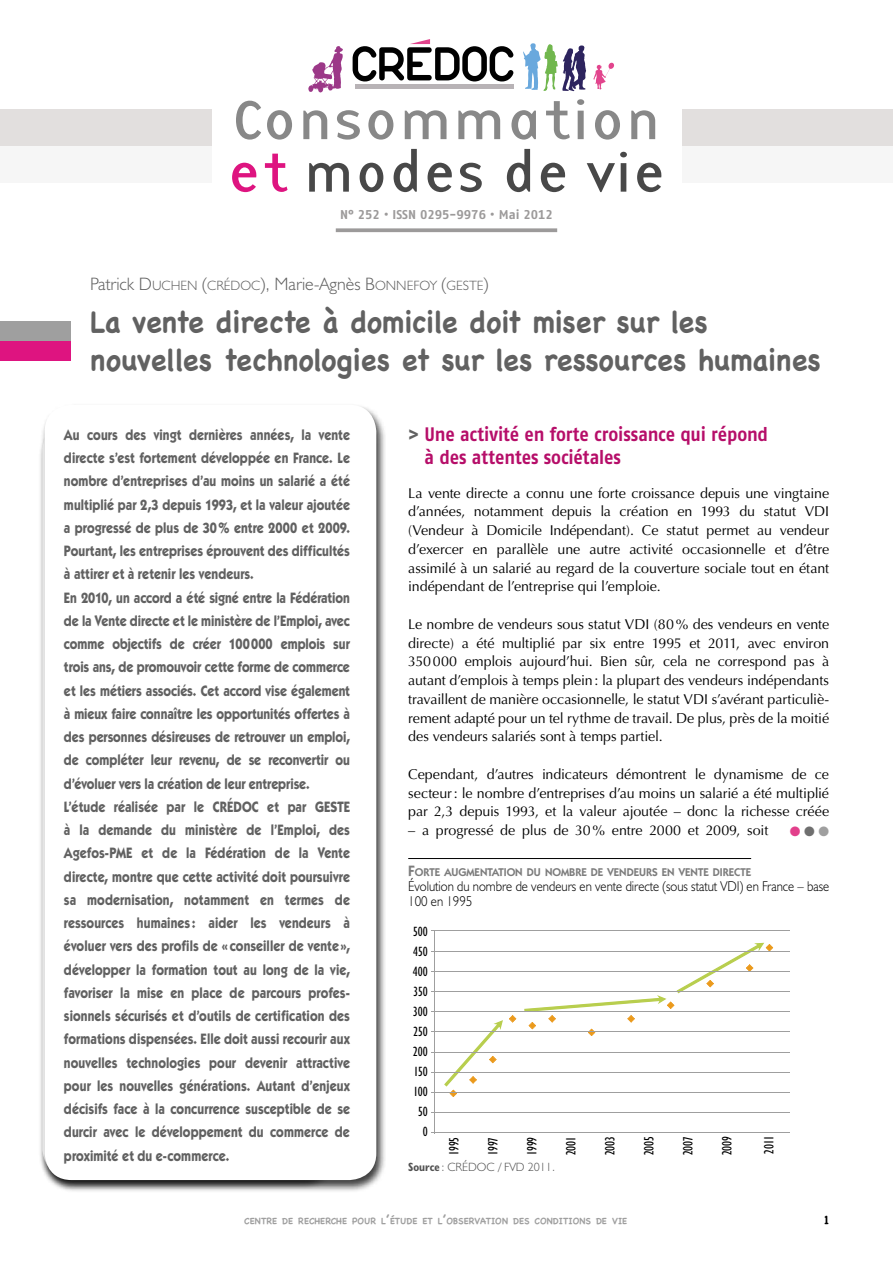
<style>
.page{position:relative;width:893px;height:1263px;background:#fff}
.page>*{position:absolute;margin:0;border:0;box-sizing:border-box;transform-origin:0 0}
.t1{font:57px/52.5px "Base Twelve Sans";color:#888;scale:1.25 1}
.t2{font:700 30px/37.5px "Chalkboard";color:#616161;scale:.95 1}
.t3{font:19.5px/22.5px "Fago No Bold Tf";letter-spacing:-.005em;color:#b60e69;scale:.9 1}
.t4{font:300 18px "Humanist 521 BT";color:#616161}
.t5{font:700 15px/23.2px "Kabel IT Cby BT";letter-spacing:.005em;color:#616161;scale:.85 1}
.t6{font:14.25px/18.8px "Optima";letter-spacing:-.005em;color:#000;text-align:justify}
.t7{font:300 14.25px/15px "Humanist 521 BT";color:#000;scale:.9 1}
.t8{font:condensed 13.5px/20.1px "Humanist 521 BT";color:#000;text-align:right}
.t9{font:13.5px "Zapf Dingbats ITC";color:#e23f8b}
.t10{font:12.75px "Fago No Bold Tf";color:#9c9a9a}
.t11{font:300 12px "Humanist 521 BT";color:#525252}
.t12{font:700 12px "Chalkboard";color:#000}
.t13{font:600 11.25px "Kabel IT Cby BT";color:#7c7c7c}
.t14{font:700 9px "Chalkboard";color:#9f9f9f}
.s1{color:#de1480}
.s2{color:#484848}
.s3{font-size:13.5px}
.s4{color:#616161}
.s5{color:#6f6f6f}
.s6{color:#9f9f9f}
.s7{font-size:15px}
.s8{font-weight:700;font-stretch:condensed}
.s9{font-size:12px}
</style>
<div class="page">
<hr style="left:355px;top:85px;width:158px;height:4px;background:#b8b3b6">
<svg style="left:353px;top:39px;width:160px;height:42px"></svg>
<svg style="left:593px;top:62px;width:21px;height:28px"></svg>
<svg style="left:308px;top:46px;width:35px;height:47px"></svg>
<svg style="left:523px;top:43px;width:63px;height:48px"></svg>
<div style="left:0;top:341px;width:71px;height:19px;background:#de1480"></div>
<div style="left:0;top:321px;width:71px;height:20px;background:#9f9f9f"></div>
<div style="left:0;top:146px;width:211px;height:36px;background:#f6f6f6"></div>
<div style="left:0;top:109px;width:211px;height:37px;background:#e2dfde"></div>
<div style="left:682px;top:146px;width:211px;height:36px;background:#f6f6f6"></div>
<div style="left:682px;top:109px;width:211px;height:37px;background:#e2dfde"></div>
<div style="left:40px;top:403px;width:347px;height:790px;background:#000;opacity:.75"></div>
<div style="left:45px;top:405px;width:331px;height:775px;background:#fff;border-radius:27px"></div>
<svg style="left:336px;top:228px;width:221px;height:4px"></svg>
<hr style="left:408px;top:858px;width:343px;height:1px;background:#000">
<svg style="left:509px;top:1015px;width:7px;height:7px"></svg>
<svg style="left:444px;top:1020px;width:59px;height:77px"></svg>
<svg style="left:524px;top:943px;width:249px;height:93px"></svg>
<hr style="left:431px;top:930px;width:359px;height:1px;background:#9f9f9f">
<hr style="left:431px;top:951px;width:359px;height:1px;background:#9f9f9f">
<hr style="left:431px;top:971px;width:359px;height:1px;background:#9f9f9f">
<hr style="left:431px;top:991px;width:359px;height:1px;background:#9f9f9f">
<hr style="left:431px;top:1011px;width:359px;height:1px;background:#9f9f9f">
<hr style="left:431px;top:1031px;width:359px;height:1px;background:#9f9f9f">
<hr style="left:431px;top:1052px;width:359px;height:1px;background:#9f9f9f">
<hr style="left:431px;top:1072px;width:359px;height:1px;background:#9f9f9f">
<hr style="left:431px;top:1092px;width:359px;height:1px;background:#9f9f9f">
<hr style="left:431px;top:1112px;width:359px;height:1px;background:#9f9f9f">
<hr style="left:431px;top:1132px;width:359px;height:1px;background:#9f9f9f">
<hr style="left:434px;top:930px;width:1px;height:203px;background:#9f9f9f">
<h1 class="t1" style="left:227px;top:93px;width:353px">Consommation <span class="s1">et</span> <span class="s2">modes de vie</span></h1>
<p class="t10" style="left:340px;top:207px;width:214px">N° 252 • ISSN 0295-9976 • Mai 2012</p>
<p class="t4" style="left:90px;top:273px;width:400px">Patrick D<span class="s3">UCHEN</span> (<span class="s3">CRÉDOC</span>), Marie-Agnès b<span class="s3">ONNEFOY</span> (<span class="s3">GESTE</span>)</p>
<h2 class="t2" style="left:90px;top:303px;width:770px">La vente directe à domicile doit miser sur les nouvelles technologies et sur les ressources humaines</h2>
<p class="t5" style="left:64px;top:423px;width:338px">Au cours des vingt dernières années, la vente directe s’est fortement développée en France. Le nombre d’entreprises d’au moins un salarié a été multiplié par 2,3 depuis 1993, et la valeur ajoutée a progressé de plus de 30% entre 2000 et 2009.<br>Pourtant, les entreprises éprouvent des difficultés à attirer et à retenir les vendeurs.<br>En 2010, un accord a été signé entre la Fédération de la Vente directe et le ministère de l’Emploi, avec comme objectifs de créer 100000 emplois sur trois ans, de promouvoir cette forme de commerce et les métiers associés. Cet accord vise également à mieux faire connaître les opportunités offertes à des personnes désireuses de retrouver un emploi, de compléter leur revenu, de se reconvertir ou d’évoluer vers la création de leur entreprise.<br>L’étude réalisée par le CRÉDOC et par GESTE à la demande du ministère de l’Emploi, des Agefos-PME et de la Fédération de la Vente directe, montre que cette activité doit poursuivre sa modernisation, notamment en termes de ressources humaines : aider les vendeurs à évoluer vers des profils de « conseiller de vente», développer la formation tout au long de la vie, favoriser la mise en place de parcours profes&shy;sionnels sécurisés et d’outils de certification des formations dispensées. Elle doit aussi recourir aux nouvelles technologies pour devenir attractive pour les nouvelles générations. Autant d’enjeux décisifs face à la concurrence susceptible de se durcir avec le développement du commerce de proximité et du e-commerce.</p>
<h3 class="t3" style="left:425px;top:423px;width:383px;text-indent:-16px"><span class="s4">&gt;</span> Une activité en forte croissance qui répond à des attentes sociétales</h3>
<p class="t6" style="left:408px;top:484px;width:422px">La vente directe a connu une forte croissance depuis une vingtaine d’années, notamment depuis la création en 1993 du statut VDI (Vendeur à Domicile Indépendant). Ce statut permet au vendeur d’exercer en parallèle une autre activité occasionnelle et d’être assimilé à un salarié au regard de la couverture sociale tout en étant indépendant de l’entreprise qui l’emploie.</p>
<p class="t6" style="left:408px;top:615px;width:422px">Le nombre de vendeurs sous statut VDI (80% des vendeurs en vente directe) a été multiplié par six entre 1995 et 2011, avec environ 350000 emplois aujourd’hui. Bien sûr, cela ne correspond pas à autant d’emplois à temps plein: la plupart des vendeurs indépendants travaillent de manière occasionnelle, le statut VDI s’avérant particuliè&shy;rement adapté pour un tel rythme de travail. De plus, près de la moitié des vendeurs salariés sont à temps partiel.</p>
<p class="t6" style="left:408px;top:765px;width:422px">Cependant, d’autres indicateurs démontrent le dynamisme de ce secteur: le nombre d’entreprises d’au moins un salarié a été multiplié par 2,3 depuis 1993, et la valeur ajoutée – donc la richesse créée</p>
<p class="t6" style="left:408px;top:821px;width:362px">– a progressé de plus de 30% entre 2000 et 2009, soit</p>
<p class="t9" style="left:790px;top:825px;width:41px">●<span class="s5">●</span><span class="s6">●</span></p>
<p class="t13" style="left:408px;top:865px;width:344px"><span class="s7">F</span>ORTE AUGMENTATION DU NOMBRE DE VENDEURS EN VENTE DIRECTE</p>
<p class="t7" style="left:408px;top:878px;width:469px">Évolution du nombre de vendeurs en vente directe (sous statut VDI) en France – base<br>100 en 1995</p>
<p class="t8" style="left:413px;top:921px;width:16px">500</p>
<p class="t8" style="left:413px;top:941px;width:16px">450</p>
<p class="t8" style="left:413px;top:961px;width:16px">400</p>
<p class="t8" style="left:413px;top:981px;width:16px">350</p>
<p class="t8" style="left:413px;top:1001px;width:16px">300</p>
<p class="t8" style="left:413px;top:1021px;width:16px">250</p>
<p class="t8" style="left:413px;top:1041px;width:16px">200</p>
<p class="t8" style="left:414px;top:1061px;width:15px">150</p>
<p class="t8" style="left:414px;top:1081px;width:15px">100<br>50<br>0</p>
<p class="t8" style="left:444px;top:1155px;width:20px;rotate:-90deg">1995</p>
<p class="t8" style="left:483px;top:1155px;width:20px;rotate:-90deg">1997</p>
<p class="t8" style="left:522px;top:1155px;width:20px;rotate:-90deg">1999</p>
<p class="t8" style="left:561px;top:1155px;width:20px;rotate:-90deg">2001</p>
<p class="t8" style="left:600px;top:1155px;width:21px;rotate:-90deg">2003</p>
<p class="t8" style="left:639px;top:1155px;width:21px;rotate:-90deg">2005</p>
<p class="t8" style="left:678px;top:1155px;width:21px;rotate:-90deg">2007</p>
<p class="t8" style="left:717px;top:1155px;width:21px;rotate:-90deg">2009</p>
<p class="t8" style="left:759px;top:1154px;width:19px;rotate:-90deg">2011</p>
<p class="t11" style="left:408px;top:1159px;width:70px"><span class="s8">Source</span> : Crédoc</p>
<p class="t11" style="left:498px;top:1159px;width:59px">/ FVD 2011.</p>
<p class="t14" style="left:244px;top:1215px;width:385px">CENTRE DE RECHERCHE POUR L<span class="s9">’</span>ÉTUDE ET L<span class="s9">’</span>OBSERVATION DES CONDITIONS DE VIE</p>
<p class="t12" style="left:824px;top:1212px;width:6px">1</p>
</div>
